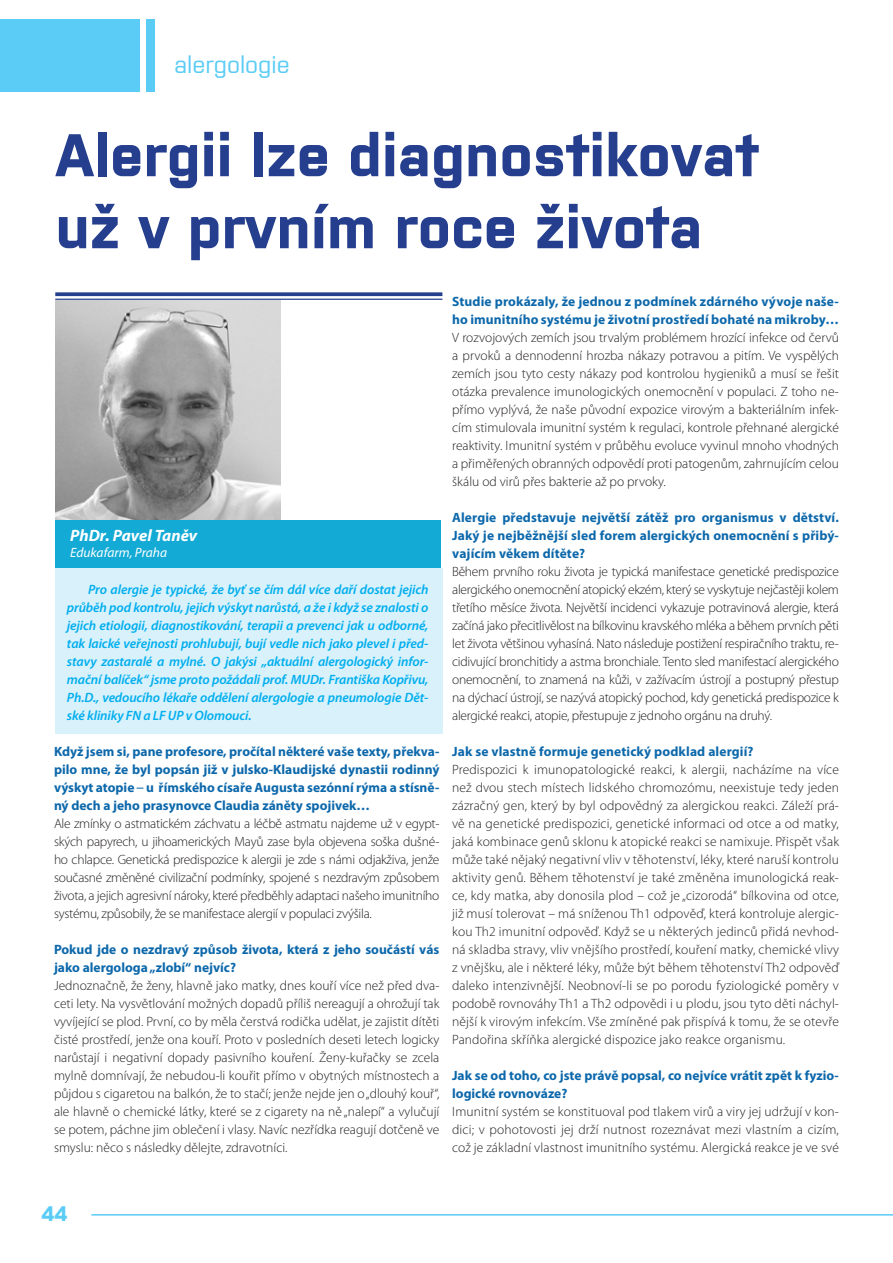
<style>
.page{position:relative;width:893px;height:1263px;background:#fff}
.page>*{position:absolute;margin:0;border:0;box-sizing:border-box;transform-origin:0 0}
.titul_clanku{font:700 60px/72px "Purista";color:#253f8e}
.t1{font:500 24px "Purista";color:#5accf5}
.t2{font:700 21px "Purista";color:#5accf5}
.t3{font:italic 700 16.5px "Myriad Pro";color:#fff}
.Styl_odstavce6{font:300 13.5px/18px "Myriad Pro";color:#231f20;text-align:justify}
.otazka_medi{font:700 13.5px/18px "Myriad Pro";color:#0c68ab}
.zakladni_medi{font:italic 600 13.5px/18px "Myriad Pro";letter-spacing:-.01em;color:#00aeef;text-align:justify}
.t4{font:italic 13.5px "Myriad Pro";color:#fff}
.s1{font-family:"Helvetica Neue LT Pro";font-weight:400;font-stretch:condensed}
</style>
<div class="page">
<div style="left:0;top:19px;width:140px;height:72px;background:#5accf5"></div>
<div style="left:147px;top:19px;width:8px;height:72px;background:#5accf5"></div>
<hr style="left:91px;top:1214px;width:802px;height:1px;background:#5accf5">
<svg style="left:55px;top:292px;width:387px;height:4px;background:#385098"></svg>
<hr style="left:55px;top:299px;width:387px;height:1px;background:#253f8e">
<div style="left:55px;top:569px;width:387px;height:165px;background:#d8f1fb"></div>
<img style="left:55px;top:301px;width:225px;height:219px">
<div style="left:55px;top:520px;width:386px;height:48px;background:#13aad6"></div>
<p class="t1" style="left:174px;top:47px;width:117px">alergologie</p>
<p class="titul_clanku" style="left:55px;top:114px;width:705px">Alergii lze diagnostikovat už v prvním roce života</p>
<p class="t3" style="left:70px;top:525px;width:129px">PhDr. Pavel Taněv</p>
<p class="t4" style="left:70px;top:544px;width:98px">Edukafarm, Praha</p>
<p class="zakladni_medi" style="left:67px;top:581px;width:363px;text-indent:21px">Pro alergie je typické, že byť se čím dál více daří dostat jejich průběh pod kontrolu, jejich výskyt narůstá, a že i když se znalosti o jejich etiologii, diagnostikování, terapii a prevenci jak u odborné, tak laické veřejnosti prohlubují, bují vedle nich jako plevel i před&shy;stavy zastaralé a mylné. O jakýsi „aktuální alergologický infor&shy;mační balíček“ jsme proto požádali prof. MUDr. Františka Kopřivu, Ph.D., vedoucího lékaře oddělení alergologie a pneumologie Dět&shy;ské kliniky FN a LF UP v Olomouci.</p>
<p class="otazka_medi" style="left:54px;top:742px;width:387px;text-align:justify">Když jsem si, pane profesore, pročítal některé vaše texty, překva&shy;pilo mne, že byl popsán již v julsko-Klaudijské dynastii rodinný výskyt atopie <span class="s1">–</span> u římského císaře Augusta sezónní rýma a stísně&shy;ný dech a jeho prasynovce Claudia záněty spojivek…</p>
<p class="Styl_odstavce6" style="left:54px;top:815px;width:387px">Ale zmínky o astmatickém záchvatu a léčbě astmatu najdeme už v egypt&shy;ských papyrech, u jihoamerických Mayů zase byla objevena soška dušné&shy;ho chlapce. Genetická predispozice k alergii je zde s námi odjakživa, jenže současné změněné civilizační podmínky, spojené s nezdravým způsobem života, a jejich agresivní nároky, které předběhly adaptaci našeho imunitního systému, způsobily, že se manifestace alergií v populaci zvýšila.</p>
<p class="otazka_medi" style="left:54px;top:940px;width:387px">Pokud jde o nezdravý způsob života, která z jeho součástí vás jako alergologa „zlobí“ nejvíc?</p>
<p class="Styl_odstavce6" style="left:54px;top:977px;width:387px">Jednoznačně, že ženy, hlavně jako matky, dnes kouří více než před dva&shy;ceti lety. Na vysvětlování možných dopadů příliš nereagují a ohrožují tak vyvíjející se plod. První, co by měla čerstvá rodička udělat, je zajistit dítěti čisté prostředí, jenže ona kouří. Proto v posledních deseti letech logicky narůstají i negativní dopady pasivního kouření. Ženy-kuřačky se zcela mylně domnívají, že nebudou-li kouřit přímo v obytných místnostech a půjdou s cigaretou na balkón, že to stačí; jenže nejde jen o „dlouhý kouř“, ale hlavně o chemické látky, které se z cigarety na ně „nalepí“ a vylučují se potem, páchne jim oblečení i vlasy. Navíc nezřídka reagují dotčeně ve smyslu: něco s následky dělejte, zdravotníci.</p>
<p class="otazka_medi" style="left:452px;top:292px;width:388px">Studie prokázaly, že jednou z podmínek zdárného vývoje naše&shy;ho imunitního systému je životní prostředí bohaté na mikroby…</p>
<p class="Styl_odstavce6" style="left:452px;top:329px;width:388px">V rozvojových zemích jsou trvalým problémem hrozící infekce od červů a prvoků a dennodenní hrozba nákazy potravou a pitím. Ve vyspělých zemích jsou tyto cesty nákazy pod kontrolou hygieniků a musí se řešit otázka prevalence imunologických onemocnění v populaci. Z toho ne&shy;přímo vyplývá, že naše původní expozice virovým a bakteriálním infek&shy;cím stimulovala imunitní systém k regulaci, kontrole přehnané alergické reaktivity. Imunitní systém v průběhu evoluce vyvinul mnoho vhodných a přiměřených obranných odpovědí proti patogenům, zahrnujícím celou škálu od virů přes bakterie až po prvoky.</p>
<p class="otazka_medi" style="left:452px;top:508px;width:388px;text-align:justify">Alergie představuje největší zátěž pro organismus v dětství.<br>Jaký je nejběžnější sled forem alergických onemocnění s přibý&shy;vajícím věkem dítěte?</p>
<p class="Styl_odstavce6" style="left:452px;top:563px;width:388px">Během prvního roku života je typická manifestace genetické predispozice alergického onemocnění atopický ekzém, který se vyskytuje nejčastěji kolem třetího měsíce života. Největší incidenci vykazuje potravinová alergie, která začíná jako přecitlivělost na bílkovinu kravského mléka a během prvních pěti let života většinou vyhasíná. Nato následuje postižení respiračního traktu, re&shy;cidivující bronchitidy a astma bronchiale. Tento sled manifestací alergického onemocnění, to znamená na kůži, v zažívacím ústrojí a postupný přestup na dýchací ústrojí, se nazývá atopický pochod, kdy genetická predispozice k alergické reakci, atopie, přestupuje z jednoho orgánu na druhý.</p>
<p class="otazka_medi" style="left:452px;top:742px;width:303px">Jak se vlastně formuje genetický podklad alergií?</p>
<p class="Styl_odstavce6" style="left:452px;top:761px;width:388px">Predispozici k imunopatologické reakci, k alergii, nacházíme na více než dvou stech místech lidského chromozómu, neexistuje tedy jeden zázračný gen, který by byl odpovědný za alergickou reakci. Záleží prá&shy;vě na genetické predispozici, genetické informaci od otce a od matky, jaká kombinace genů sklonu k atopické reakci se namixuje. Přispět však může také nějaký negativní vliv v těhotenství, léky, které naruší kontrolu aktivity genů. Během těhotenství je také změněna imunologická reak&shy;ce, kdy matka, aby donosila plod – což je „cizorodá“ bílkovina od otce, již musí tolerovat – má sníženou Th1 odpověď, která kontroluje alergic&shy;kou Th2 imunitní odpověď. Když se u některých jedinců přidá nevhod&shy;ná skladba stravy, vliv vnějšího prostředí, kouření matky, chemické vlivy z vnějšku, ale i některé léky, může být během těhotenství Th2 odpověď daleko intenzivnější. Neobnoví-li se po porodu fyziologické poměry v podobě rovnováhy Th1 a Th2 odpovědi i u plodu, jsou tyto děti náchyl&shy;nější k virovým infekcím. Vše zmíněné pak přispívá k tomu, že se otevře Pandořina skříňka alergické dispozice jako reakce organismu.</p>
<p class="otazka_medi" style="left:452px;top:1066px;width:388px">Jak se od toho, co jste právě popsal, co nejvíce vrátit zpět k fyzio&shy;logické rovnováze?</p>
<p class="Styl_odstavce6" style="left:452px;top:1103px;width:388px">Imunitní systém se konstituoval pod tlakem virů a viry jej udržují v kon&shy;dici; v pohotovosti jej drží nutnost rozeznávat mezi vlastním a cizím, což je základní vlastnost imunitního systému. Alergická reakce je ve své</p>
<p class="t2" style="left:42px;top:1198px;width:27px">44</p>
</div>
